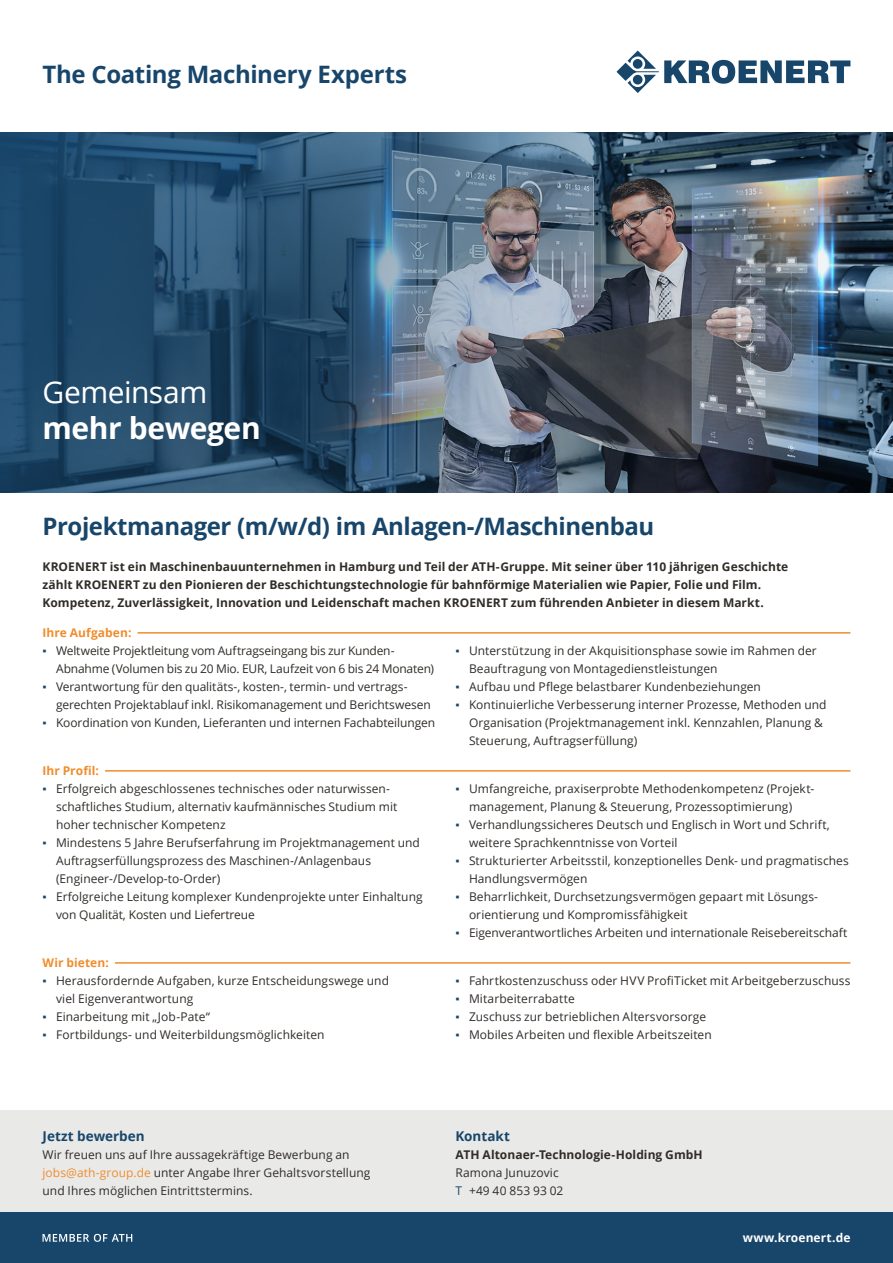
<style>
.page{position:relative;width:893px;height:1263px;background:#fff}
.page>*{position:absolute;margin:0;border:0;box-sizing:border-box;transform-origin:0 0}
.t1{font:700 30px "Open Sans";letter-spacing:-.015em;color:#fff}
.t2{font:30px "Open Sans";letter-spacing:-.015em;color:#fff}
.A4_-_sh1_-_line{font:700 24px "Open Sans";letter-spacing:-.02em;color:#18466b}
.t3{font:700 13.5px "Open Sans";letter-spacing:.005em;color:#18466b}
.t4{font:12px/18px "Open Sans";letter-spacing:.005em;color:#302c28}
.A4_-_sh1_-_line-2{font:700 12px/18px "Open Sans";letter-spacing:.005em;color:#302c28}
.t5{font:12px/18px "Open Sans";letter-spacing:-.015em;color:#302c28}
.A4_-_sh1_-_spc_befor{font:700 12px "Open Sans";letter-spacing:.005em;color:#ef8d2d}
.t6{font:700 12px "Open Sans";letter-spacing:.01em;color:#fff}
.A4_-_sh1_-_line-3{font:700 12px "Open Sans";letter-spacing:.005em;color:#ef8d2d}
.s1{font-family:"Arial";color:#18466b}
.s2{color:#ef8d2d}
.s3{color:#18466b}
</style>
<div class="page">
<hr style="left:43px;top:632px;width:807px;height:2px;background:#ef8d2d">
<hr style="left:43px;top:631px;width:95px;height:4px;background:#fff">
<hr style="left:43px;top:770px;width:807px;height:2px;background:#ef8d2d">
<hr style="left:43px;top:769px;width:62px;height:4px;background:#fff">
<hr style="left:43px;top:962px;width:807px;height:2px;background:#ef8d2d">
<hr style="left:43px;top:961px;width:72px;height:4px;background:#fff">
<img style="left:0;top:133px;width:893px;height:360px">
<div style="left:0;top:1111px;width:893px;height:102px;background:#e9e9e8"></div>
<svg style="left:616px;top:51px;width:234px;height:42px"></svg>
<div style="left:0;top:1213px;width:893px;height:50px;background:#18466b"></div>
<svg style="left:43px;top:1234px;width:89px;height:8px"></svg>
<h2 class="A4_-_sh1_-_line" style="left:43px;top:57px;width:366px">The Coating Machinery Experts</h2>
<h1 class="t2" style="left:43px;top:371px;width:166px">Gemeinsam</h1>
<h1 class="t1" style="left:43px;top:406px;width:220px">mehr bewegen</h1>
<p class="A4_-_sh1_-_line" style="left:43px;top:509px;width:613px">Projektmanager (m/w/d) im Anlagen-/Maschinenbau</p>
<p class="A4_-_sh1_-_line-2" style="left:43px;top:557px;width:747px">KROENERT ist ein Maschinenbauunternehmen in Hamburg und Teil der ATH-Gruppe. Mit seiner über 110 jährigen Geschichte zählt KROENERT zu den Pionieren der Beschichtungstechnologie für bahnförmige Materialien wie Papier, Folie und Film.<br>Kompetenz, Zuverlässigkeit, Innovation und Leidenschaft machen KROENERT zum führenden Anbieter in diesem Markt.</p>
<p class="A4_-_sh1_-_line-3" style="left:43px;top:624px;width:90px">Ihre Aufgaben:</p>
<p class="t5" style="left:56px;top:641px;width:380px;text-indent:-14px"><span class="s1">▪</span> Weltweite Projektleitung vom Auftragseingang bis zur Kunden-<br>Abnahme (Volumen bis zu 20 Mio. EUR, Laufzeit von 6 bis 24 Monaten)</p>
<p class="t4" style="left:56px;top:677px;width:376px;text-indent:-14px"><span class="s1">▪</span> Verantwortung für den qualitäts-, kosten-, termin- und vertrags&shy;gerechten Projektablauf inkl. Risikomanagement und Berichtswesen</p>
<p class="t4" style="left:43px;top:713px;width:394px"><span class="s1">▪</span> Koordination von Kunden, Lieferanten und internen Fachabteilungen</p>
<p class="t4" style="left:469px;top:641px;width:349px;text-indent:-14px"><span class="s1">▪</span> Unterstützung in der Akquisitionsphase sowie im Rahmen der<br>Beauftragung von Montagedienstleistungen</p>
<p class="t4" style="left:455px;top:677px;width:307px"><span class="s1">▪</span> Aufbau und Pflege belastbarer Kundenbeziehungen</p>
<p class="t4" style="left:469px;top:695px;width:359px;text-indent:-14px"><span class="s1">▪</span> Kontinuierliche Verbesserung interner Prozesse, Methoden und<br>Organisation (Projektmanagement inkl. Kennzahlen, Planung &amp;<br>Steuerung, Auftragserfüllung)</p>
<p class="A4_-_sh1_-_spc_befor" style="left:43px;top:762px;width:58px">Ihr Profil:</p>
<p class="t4" style="left:56px;top:779px;width:343px;text-indent:-14px"><span class="s1">▪</span> Erfolgreich abgeschlossenes technisches oder naturwissen&shy;schaftliches Studium, alternativ kaufmännisches Studium mit hoher technischer Kompetenz</p>
<p class="t4" style="left:56px;top:833px;width:365px;text-indent:-14px"><span class="s1">▪</span> Mindestens 5 Jahre Berufserfahrung im Projektmanagement und<br>Auftragserfüllungsprozess des Maschinen-/Anlagenbaus (Engineer-/Develop-to-Order)</p>
<p class="t4" style="left:56px;top:887px;width:368px;text-indent:-14px"><span class="s1">▪</span> Erfolgreiche Leitung komplexer Kundenprojekte unter Einhaltung von Qualität, Kosten und Liefertreue</p>
<p class="A4_-_sh1_-_spc_befor" style="left:43px;top:954px;width:68px">Wir bieten:</p>
<p class="t4" style="left:56px;top:971px;width:335px;text-indent:-14px"><span class="s1">▪</span> Herausfordernde Aufgaben, kurze Entscheidungswege und viel Eigenverantwortung</p>
<p class="t4" style="left:43px;top:1007px;width:169px"><span class="s1">▪</span> Einarbeitung mit „Job-Pate“</p>
<p class="t4" style="left:43px;top:1025px;width:284px"><span class="s1">▪</span> Fortbildungs- und Weiterbildungsmöglichkeiten</p>
<p class="t4" style="left:469px;top:779px;width:347px;text-indent:-14px"><span class="s1">▪</span> Umfangreiche, praxiserprobte Methodenkompetenz (Projekt&shy;management, Planung &amp; Steuerung, Prozessoptimierung)</p>
<p class="t4" style="left:469px;top:815px;width:362px;text-indent:-14px"><span class="s1">▪</span> Verhandlungssicheres Deutsch und Englisch in Wort und Schrift, weitere Sprachkenntnisse von Vorteil</p>
<p class="t4" style="left:469px;top:851px;width:381px;text-indent:-14px"><span class="s1">▪</span> Strukturierter Arbeitsstil, konzeptionelles Denk- und pragmatisches<br>Handlungsvermögen</p>
<p class="t4" style="left:469px;top:887px;width:351px;text-indent:-14px"><span class="s1">▪</span> Beharrlichkeit, Durchsetzungsvermögen gepaart mit Lösungs&shy;orientierung und Kompromissfähigkeit</p>
<p class="t4" style="left:455px;top:923px;width:394px"><span class="s1">▪</span> Eigenverantwortliches Arbeiten und internationale Reisebereitschaft</p>
<p class="t4" style="left:455px;top:971px;width:396px"><span class="s1">▪</span> Fahrtkostenzuschuss oder HVV ProfiTicket mit Arbeitgeberzuschuss</p>
<p class="t4" style="left:455px;top:989px;width:121px"><span class="s1">▪</span> Mitarbeiterrabatte</p>
<p class="t4" style="left:455px;top:1007px;width:252px"><span class="s1">▪</span> Zuschuss zur betrieblichen Altersvorsorge</p>
<p class="t4" style="left:455px;top:1025px;width:258px"><span class="s1">▪</span> Mobiles Arbeiten und flexible Arbeitszeiten</p>
<p class="t3" style="left:43px;top:1126px;width:104px">Jetzt bewerben</p>
<p class="t4" style="left:43px;top:1145px;width:329px">Wir freuen uns auf Ihre aussagekräftige Bewerbung an <span class="s2">jobs@ath-group.de</span> unter Angabe Ihrer Gehaltsvorstellung und Ihres möglichen Eintrittstermins.</p>
<p class="t3" style="left:455px;top:1126px;width:56px">Kontakt</p>
<p class="A4_-_sh1_-_line-2" style="left:455px;top:1145px;width:249px">ATH Altonaer-Technologie-Holding GmbH</p>
<p class="t4" style="left:455px;top:1163px;width:109px">Ramona Junuzovic<br><span class="s3">T</span> +49 40 853 93 02</p>
<p class="t6" style="left:743px;top:1229px;width:109px">www.kroenert.de</p>
</div>
